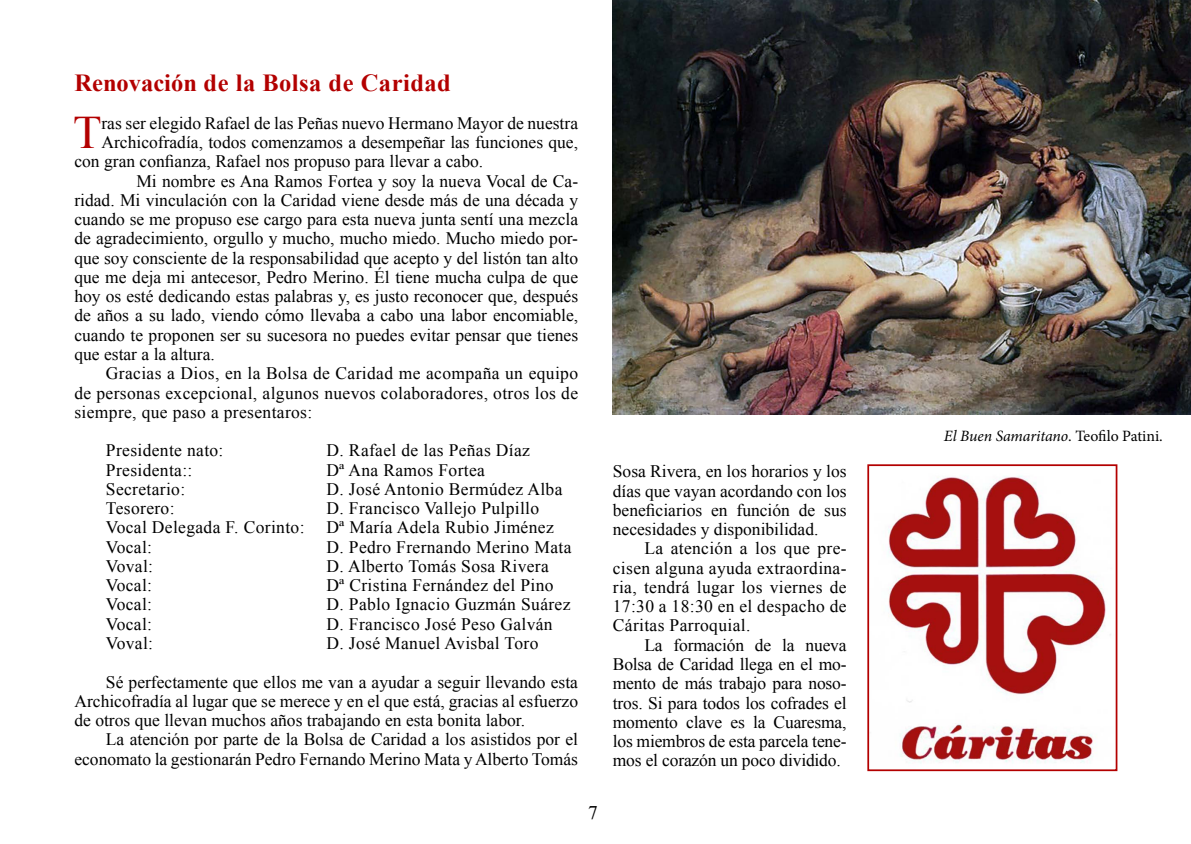
<style>
.page{position:relative;width:1191px;height:844px;background:#fff}
.page>*{position:absolute;margin:0;border:0;box-sizing:border-box;transform-origin:0 0}
.t1{font:46.55px "Times New Roman";color:#b30000}
.t2{font:700 24.5px "Times New Roman";letter-spacing:.02em;color:#b30000}
.t3{font:19.25px "Times New Roman";color:#000}
.t4{font:17.5px/19.2px "Times New Roman";color:#000;text-align:justify}
.t5{font:17.5px "Times New Roman";letter-spacing:.02em;color:#000}
.t6{font:italic 15.75px "Minion Pro";letter-spacing:-.005em;color:#000}
.s1{font-style:normal}
</style>
<div class="page">
<img style="left:613px;top:0;width:578px;height:414px">
<img style="left:888px;top:476px;width:223px;height:287px">
<div style="left:867px;top:464px;width:250px;height:307px;border:2px solid #b30000"></div>
<h2 class="t2" style="left:74px;top:66px;width:378px">Renovación de la Bolsa de Caridad</h2>
<h1 class="t1" style="left:73px;top:101px;width:30px">T</h1>
<p class="t4" style="left:101px;top:113px;width:478px">ras ser elegido Rafael de las Peñas nuevo Hermano Mayor de nuestra</p>
<p class="t4" style="left:101px;top:132px;width:478px">Archicofradía, todos comenzamos a desempeñar las funciones que,</p>
<p class="t4" style="left:74px;top:151px;width:410px">con gran confianza, Rafael nos propuso para llevar a cabo.</p>
<p class="t4" style="left:136px;top:171px;width:443px">Mi nombre es Ana Ramos Fortea y soy la nueva Vocal de Ca-</p>
<p class="t4" style="left:74px;top:190px;width:505px">ridad. Mi vinculación con la Caridad viene desde más de una década y</p>
<p class="t4" style="left:74px;top:209px;width:505px">cuando se me propuso ese cargo para esta nueva junta sentí una mezcla</p>
<p class="t4" style="left:74px;top:228px;width:505px">de agradecimiento, orgullo y mucho, mucho miedo. Mucho miedo por-</p>
<p class="t4" style="left:74px;top:248px;width:505px">que soy consciente de la responsabilidad que acepto y del listón tan alto</p>
<p class="t4" style="left:74px;top:267px;width:505px">que me deja mi antecesor, Pedro Merino. Él tiene mucha culpa de que</p>
<p class="t4" style="left:74px;top:286px;width:505px">hoy os esté dedicando estas palabras y, es justo reconocer que, después</p>
<p class="t4" style="left:74px;top:305px;width:505px">de años a su lado, viendo cómo llevaba a cabo una labor encomiable,</p>
<p class="t4" style="left:74px;top:325px;width:505px">cuando te proponen ser su sucesora no puedes evitar pensar que tienes</p>
<p class="t4" style="left:74px;top:344px;width:142px">que estar a la altura.</p>
<p class="t5" style="left:106px;top:361px;width:473px">Gracias a Dios, en la Bolsa de Caridad me acompaña un equipo</p>
<p class="t5" style="left:74px;top:381px;width:505px">de personas excepcional, algunos nuevos colaboradores, otros los de</p>
<p class="t5" style="left:74px;top:400px;width:239px">siempre, que paso a presentaros:</p>
<p class="t5" style="left:106px;top:438px;width:119px">Presidente nato:</p>
<p class="t5" style="left:326px;top:438px;width:205px">D. Rafael de las Peñas Díaz</p>
<p class="t5" style="left:106px;top:458px;width:88px">Presidenta::</p>
<p class="t5" style="left:326px;top:458px;width:160px">Dª Ana Ramos Fortea</p>
<p class="t5" style="left:106px;top:477px;width:81px">Secretario:</p>
<p class="t5" style="left:326px;top:477px;width:237px">D. José Antonio Bermúdez Alba</p>
<p class="t5" style="left:106px;top:496px;width:70px">Tesorero:</p>
<p class="t5" style="left:326px;top:496px;width:214px">D. Francisco Vallejo Pulpillo</p>
<p class="t5" style="left:106px;top:515px;width:200px">Vocal Delegada F. Corinto:</p>
<p class="t5" style="left:326px;top:515px;width:229px">Dª María Adela Rubio Jiménez</p>
<p class="t4" style="left:106px;top:536px;width:48px">Vocal:</p>
<p class="t5" style="left:326px;top:535px;width:246px">D. Pedro Frernando Merino Mata</p>
<p class="t4" style="left:106px;top:556px;width:49px">Voval:</p>
<p class="t5" style="left:326px;top:554px;width:224px">D. Alberto Tomás Sosa Rivera</p>
<p class="t4" style="left:106px;top:575px;width:48px">Vocal:</p>
<p class="t5" style="left:326px;top:573px;width:228px">Dª Cristina Fernández del Pino</p>
<p class="t4" style="left:106px;top:594px;width:48px">Vocal:</p>
<p class="t5" style="left:326px;top:592px;width:245px">D. Pablo Ignacio Guzmán Suárez</p>
<p class="t4" style="left:106px;top:613px;width:48px">Vocal:</p>
<p class="t5" style="left:326px;top:612px;width:228px">D. Francisco José Peso Galván</p>
<p class="t4" style="left:106px;top:633px;width:49px">Voval:</p>
<p class="t5" style="left:326px;top:631px;width:213px">D. José Manuel Avisbal Toro</p>
<p class="t4" style="left:74px;top:671px;width:505px;text-indent:32px">Sé perfectamente que ellos me van a ayudar a seguir llevando esta Archicofradía al lugar que se merece y en el que está, gracias al esfuerzo de otros que llevan muchos años trabajando en esta bonita labor.</p>
<p class="t4" style="left:74px;top:729px;width:505px;text-align:right">La atención por parte de la Bolsa de Caridad a los asistidos por el economato la gestionarán Pedro Fernando Merino Mata y Alberto Tomás</p>
<p class="t3" style="left:588px;top:799px;width:11px">7</p>
<p class="t4" style="left:613px;top:461px;width:235px">Sosa Rivera, en los horarios y los días que vayan acordando con los beneficiarios en función de sus necesidades y disponibilidad.</p>
<p class="t4" style="left:613px;top:538px;width:235px;text-indent:32px">La atención a los que pre&shy;cisen alguna ayuda extraordina&shy;ria, tendrá lugar los viernes de 17:30 a 18:30 en el despacho de Cáritas Parroquial.</p>
<p class="t4" style="left:613px;top:634px;width:235px;text-indent:32px">La formación de la nueva Bolsa de Caridad llega en el mo&shy;mento de más trabajo para noso&shy;tros. Si para todos los cofrades el momento clave es la Cuaresma, los miembros de esta parcela tene&shy;mos el corazón un poco dividido.</p>
<p class="t6" style="left:944px;top:425px;width:220px">El Buen Samaritano<span class="s1">. Teofilo Patini.</span></p>
</div>
